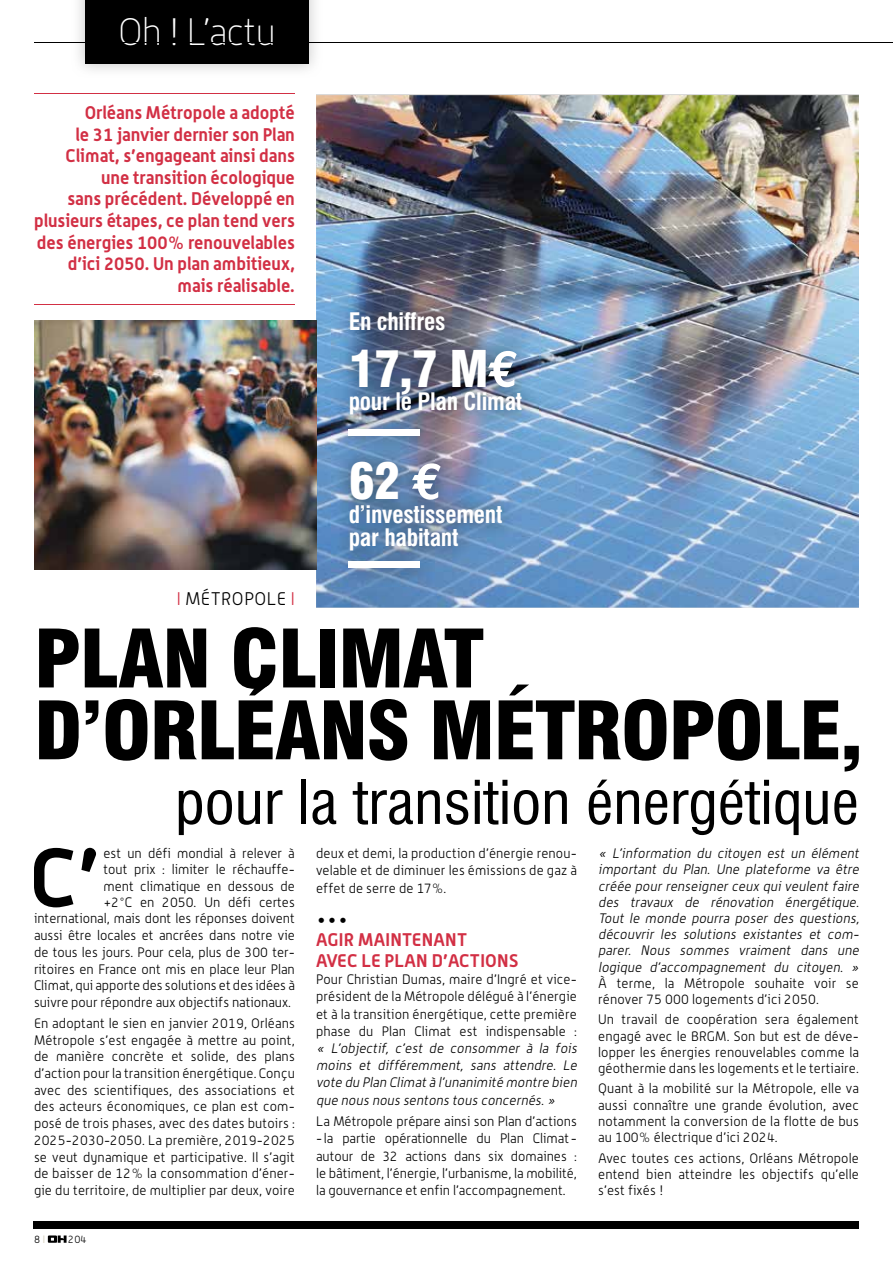
<style>
.page{position:relative;width:893px;height:1263px;background:#fff}
.page>*{position:absolute;margin:0;border:0;box-sizing:border-box;transform-origin:0 0}
.t1{font:700 81.75px "Alwyn";color:#000}
.t2{font:900 condensed 78.3px/71.8px "Swiss 721 BT";letter-spacing:-.02em;color:#000;scale:1.06 1}
.t3{font:condensed 58.65px "Swiss 721 BT";color:#000;scale:1.06 1}
.t4{font:900 condensed 49.35px "Swiss 721 BT";color:#fff}
.t5{font:100 37.5px "Alwyn";letter-spacing:-.02em;color:#fff}
.t6{font:700 condensed 23.55px/23.5px "Swiss 721 BT";letter-spacing:-.01em;color:#fff}
.t7{font:700 18px/21.6px "Alwyn";color:#d22f44;text-align:right}
.t8{font:300 18px "Alwyn";letter-spacing:.035em;color:#000}
.t9{font:condensed 18px "Swiss 721 BT";color:#000}
.t10{font:300 13.5px/16.6px "Alwyn";color:#000;text-align:justify}
.t11{font:italic 300 13.5px/16.2px "Alwyn";color:#000;text-align:justify}
.t12{font:300 10.5px "Alwyn";color:#000}
.s1{color:#d22f44}
.s2{font-family:"Euro Mono";font-weight:700;font-stretch:normal;font-size:51.75px}
.s3{color:#cbc4b0}
</style>
<div class="page">
<svg style="left:48px;top:1235px;width:19px;height:8px"></svg>
<div style="left:34px;top:1221px;width:825px;height:8px;background:#000"></div>
<hr style="left:34px;top:42px;width:859px;height:1px;background:#000">
<img style="left:79px;top:0;width:236px;height:70px">
<div style="left:85px;top:0;width:223px;height:64px;background:#000"></div>
<div style="left:33px;top:1221px;width:614px;height:8px;background:#000"></div>
<img style="left:316px;top:95px;width:543px;height:513px">
<img style="left:34px;top:320px;width:282px;height:250px">
<hr style="left:34px;top:42px;width:825px;height:1px;background:#000">
<hr style="left:34px;top:93px;width:261px;height:1px;background:#d22f44">
<hr style="left:34px;top:305px;width:261px;height:1px;background:#d22f44">
<img style="left:332px;top:295px;width:207px;height:291px">
<div style="left:349px;top:429px;width:71px;height:6px;background:#fff"></div>
<div style="left:349px;top:562px;width:71px;height:6px;background:#fff"></div>
<h3 class="t5" style="left:118px;top:11px;width:159px">Oh ! L’actu</h3>
<p class="t7" style="left:34px;top:101px;width:262px">Orléans Métropole a adopté<br>le 31 janvier dernier son Plan<br>Climat, s’engageant ainsi dans une transition écologique<br>sans précédent. Développé en plusieurs étapes, ce plan tend vers des énergies 100% renouvelables d’ici 2050. Un plan ambitieux, mais réalisable.</p>
<h3 class="t8" style="left:177px;top:588px;width:119px"><span class="s1">I</span> MÉTROPOLE <span class="s1">I</span></h3>
<h3 class="t6" style="left:349px;top:310px;width:98px">En chiffres</h3>
<h3 class="t4" style="left:349px;top:339px;width:172px">17,7 M<span class="s2">€</span></h3>
<h3 class="t6" style="left:349px;top:390px;width:175px">pour le Plan Climat</h3>
<h3 class="t4" style="left:349px;top:451px;width:96px">62 <span class="s2">€</span></h3>
<h3 class="t6" style="left:349px;top:502px;width:155px">d’investissement par habitant</h3>
<h2 class="t2" style="left:34px;top:623px;width:783px">PLAN CLIMAT<br>D’ORLÉANS MÉTROPOLE,</h2>
<h3 class="t3" style="left:175px;top:767px;width:647px">pour la transition énergétique</h3>
<h1 class="t1" style="left:30px;top:827px;width:71px">C’</h1>
<p class="t10" style="left:34px;top:845px;width:262px;text-align:right">est un défi mondial à relever à<br>tout prix : limiter le réchauffe-<br>ment climatique en dessous de<br>+2°C en 2050. Un défi certes international, mais dont les réponses doivent aussi être locales et ancrées dans notre vie de tous les jours. Pour cela, plus de 300 ter&shy;ritoires en France ont mis en place leur Plan Climat, qui apporte des solutions et des idées à suivre pour répondre aux objectifs nationaux.</p>
<p class="t10" style="left:34px;top:1015px;width:262px">En adoptant le sien en janvier 2019, Orléans Métropole s’est engagée à mettre au point, de manière concrète et solide, des plans d’action pour la transition énergétique. Conçu avec des scientifiques, des associations et des acteurs économiques, ce plan est com&shy;posé de trois phases, avec des dates butoirs :<br>2025-2030-2050. La première, 2019-2025 se veut dynamique et participative. Il s’agit de baisser de 12% la consommation d’éner&shy;gie du territoire, de multiplier par deux, voire</p>
<p class="t12" style="left:34px;top:1233px;width:13px">8 <span class="s3">I</span></p>
<p class="t12" style="left:68px;top:1233px;width:20px">204</p>
<p class="t10" style="left:316px;top:844px;width:262px;line-height:17.2px">deux et demi, la production d’énergie renou&shy;velable et de diminuer les émissions de gaz à effet de serre de 17%.</p>
<h3 class="t9" style="left:316px;top:909px;width:34px">•••</h3>
<h3 class="t7" style="left:316px;top:929px;width:204px;line-height:20.5px;text-align:left">AGIR MAINTENANT<br>AVEC LE PLAN D’ACTIONS</h3>
<p class="t10" style="left:316px;top:970px;width:262px;line-height:17.2px">Pour Christian Dumas, maire d’Ingré et vice&shy;président de la Métropole délégué à l’énergie et à la transition énergétique, cette première phase du Plan Climat est indispensable :</p>
<p class="t11" style="left:316px;top:1039px;width:265px;line-height:17.2px">« L’objectif, c’est de consommer à la fois moins et différemment, sans attendre. Le vote du Plan Climat à l’unanimité montre bien que nous nous sentons tous concernés.»</p>
<p class="t10" style="left:316px;top:1113px;width:262px">La Métropole prépare ainsi son Plan d’actions</p>
<p class="t10" style="left:316px;top:1130px;width:262px;line-height:17.2px">- la partie opérationnelle du Plan Climat - autour de 32 actions dans six domaines : le bâtiment, l’énergie, l’urbanisme, la mobilité, la gouvernance et enfin l’accompagnement.</p>
<p class="t11" style="left:598px;top:845px;width:265px">« L’information du citoyen est un élément important du Plan. Une plateforme va être créée pour renseigner ceux qui veulent faire des travaux de rénovation énergétique.<br>Tout le monde pourra poser des questions, découvrir les solutions existantes et com&shy;parer. Nous sommes vraiment dans une logique d’accompagnement du citoyen. »</p>
<p class="t10" style="left:598px;top:975px;width:262px;line-height:16.2px">À terme, la Métropole souhaite voir se rénover 75 000 logements d’ici 2050.</p>
<p class="t10" style="left:598px;top:1011px;width:262px;line-height:16.2px">Un travail de coopération sera également engagé avec le BRGM. Son but est de déve&shy;lopper les énergies renouvelables comme la géothermie dans les logements et le tertiaire.</p>
<p class="t10" style="left:598px;top:1080px;width:262px;line-height:16.2px">Quant à la mobilité sur la Métropole, elle va aussi connaître une grande évolution, avec notamment la conversion de la flotte de bus au 100% électrique d’ici 2024.</p>
<p class="t10" style="left:598px;top:1149px;width:262px;line-height:16.2px">Avec toutes ces actions, Orléans Métropole entend bien atteindre les objectifs qu’elle s’est fixés !</p>
</div>
